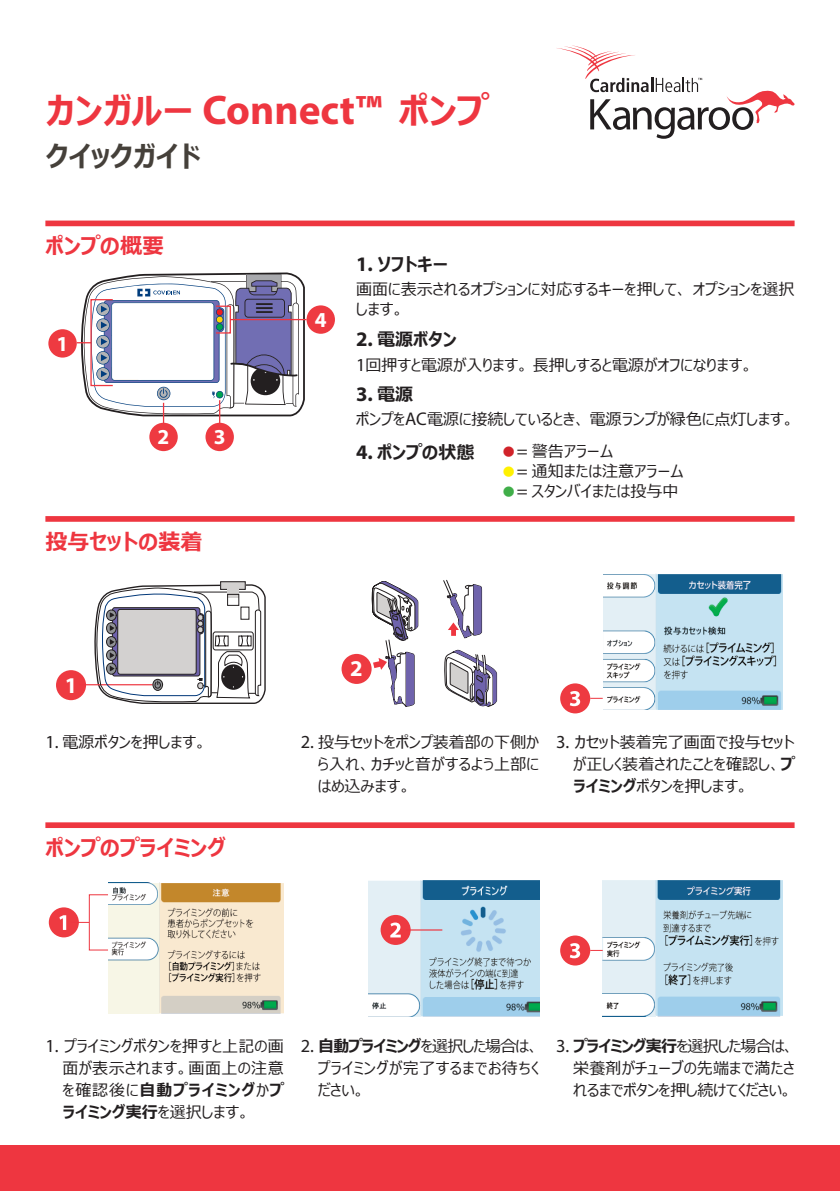
<style>
.page{position:relative;width:840px;height:1191px;background:#fff}
.page>*{position:absolute;margin:0;border:0;box-sizing:border-box;transform-origin:0 0}
.t1{font:700 36px "Meiryo UI";color:#ee3640}
.t2{font:700 28.4px "Meiryo UI";color:#45403a}
.t3{font:700 22.6px "Myriad Pro";color:#fff}
.t4{font:700 22px "Meiryo UI";color:#ee3640}
.t5{font:700 21.4px "Myriad Pro";color:#fff}
.t6{font:700 20.6px "Myriad Pro";color:#231f20}
.t7{font:700 18px "Meiryo UI";color:#231f20}
.t8{font:16px/22px "Meiryo UI";color:#231f20;text-align:justify}
.s1{font-family:"Myriad Pro";font-size:41.4px}
.s2{font-family:"Myriad Pro";font-size:18.4px}
.s3{font-family:"Myriad Pro";font-size:20.6px}
.s4{font-family:"Meiryo UI";font-size:18px}
.s5{color:#d1232a}
.s6{color:#fff101}
.s7{color:#40ae49}
.s8{font-weight:700}
</style>
<div class="page">
<div style="left:0;top:1145px;width:839px;height:46px;background:#ee3640"></div>
<svg style="left:556px;top:45px;width:238px;height:94px"></svg>
<div style="left:45px;top:220px;width:749px;height:6px;background:#ee3640"></div>
<div style="left:45px;top:516px;width:749px;height:6px;background:#ee3640"></div>
<div style="left:45px;top:822px;width:749px;height:6px;background:#ee3640"></div>
<div style="left:48px;top:329px;width:29px;height:28px;background:#ee3a41;border-radius:50%"></div>
<svg style="left:75px;top:272px;width:231px;height:153px"></svg>
<div style="left:149px;top:423px;width:29px;height:28px;background:#ee3a41;border-radius:50%"></div>
<div style="left:205px;top:423px;width:29px;height:28px;background:#ee3a41;border-radius:50%"></div>
<div style="left:306px;top:305px;width:29px;height:29px;background:#ee3a41;border-radius:50%"></div>
<div style="left:56px;top:670px;width:30px;height:30px;background:#ee3a41;border-radius:50%"></div>
<hr style="left:80px;top:684px;width:73px;height:1px;background:#ee3640">
<div style="left:220px;top:582px;width:25px;height:8px;background:#d3d1d0"></div>
<div style="left:220px;top:581px;width:25px;height:8px;border:1px solid #231f20"></div>
<svg style="left:91px;top:584px;width:175px;height:120px"></svg>
<img style="left:108px;top:883px;width:175px;height:131px">
<svg style="left:444px;top:649px;width:53px;height:58px"></svg>
<svg style="left:443px;top:579px;width:39px;height:60px"></svg>
<svg style="left:371px;top:581px;width:47px;height:126px"></svg>
<div style="left:341px;top:654px;width:30px;height:30px;background:#ee3a41;border-radius:50%"></div>
<img style="left:368px;top:880px;width:171px;height:136px">
<img style="left:602px;top:574px;width:180px;height:135px">
<img style="left:602px;top:880px;width:179px;height:136px">
<div style="left:560px;top:683px;width:30px;height:30px;background:#ee3a41;border-radius:50%"></div>
<svg style="left:570px;top:691px;width:10px;height:15px"></svg>
<svg style="left:590px;top:698px;width:12px;height:1px"></svg>
<div style="left:560px;top:935px;width:30px;height:30px;background:#ee3a41;border-radius:50%"></div>
<svg style="left:569px;top:943px;width:11px;height:15px"></svg>
<svg style="left:590px;top:950px;width:12px;height:1px"></svg>
<div style="left:49px;top:907px;width:30px;height:30px;background:#ee3a41;border-radius:50%"></div>
<svg style="left:59px;top:893px;width:50px;height:58px"></svg>
<div style="left:380px;top:915px;width:30px;height:30px;background:#ee3a41;border-radius:50%"></div>
<svg style="left:390px;top:922px;width:10px;height:15px"></svg>
<hr style="left:406px;top:929px;width:36px;height:1px;background:#ee3640">
<h1 class="t1" style="left:45px;top:85px;width:444px">カンガルー <span class="s1">Connect™</span> ポンプ</h1>
<h2 class="t2" style="left:45px;top:137px;width:156px">クイックガイド</h2>
<h3 class="t4" style="left:45px;top:231px;width:120px">ポンプの概要</h3>
<h3 class="t5" style="left:57px;top:329px;width:13px">1</h3>
<h3 class="t5" style="left:157px;top:423px;width:13px">2</h3>
<h3 class="t5" style="left:214px;top:423px;width:13px">3</h3>
<h3 class="t4" style="left:45px;top:527px;width:158px">投与セットの装着</h3>
<h3 class="t3" style="left:65px;top:670px;width:14px">1</h3>
<p class="t8" style="left:45px;top:732px;width:163px"><span class="s2">1.</span> 電源ボタンを押します。</p>
<h3 class="t4" style="left:45px;top:832px;width:182px">ポンプのプライミング</h3>
<h3 class="t5" style="left:314px;top:305px;width:13px">4</h3>
<p class="t7" style="left:356px;top:252px;width:94px"><span class="s3">1.</span> ソフトキー</p>
<p class="t8" style="left:356px;top:280px;width:439px;line-height:20px">画面に表示されるオプションに対応するキーを押して、オプションを選択します。</p>
<p class="t7" style="left:356px;top:327px;width:102px"><span class="s3">2.</span> 電源ボタン</p>
<p class="t8" style="left:356px;top:355px;width:398px"><span class="s2">1</span>回押すと電源が入ります。長押しすると電源がオフになります。</p>
<p class="t6" style="left:356px;top:381px;width:59px">3. <span class="s4">電源</span></p>
<p class="t8" style="left:356px;top:409px;width:439px">ポンプを<span class="s2">AC</span>電源に接続しているとき、電源ランプが緑色に点灯します。</p>
<p class="t7" style="left:356px;top:439px;width:120px"><span class="s3">4.</span> ポンプの状態</p>
<p class="t8" style="left:500px;top:441px;width:114px"><span class="s5">●</span><span class="s2">=</span> 警告アラーム</p>
<p class="t8" style="left:500px;top:461px;width:184px"><span class="s6">●</span><span class="s2">=</span> 通知または注意アラーム</p>
<p class="t8" style="left:500px;top:481px;width:179px"><span class="s7">●</span><span class="s2">=</span> スタンバイまたは投与中</p>
<h3 class="t3" style="left:350px;top:654px;width:14px">2</h3>
<p class="t8" style="left:317px;top:732px;width:223px;text-indent:-17px"><span class="s2">2.</span> 投与セットをポンプ装着部の下側から入れ、カチッと音がするよう上部にはめ込みます。</p>
<p class="t8" style="left:573px;top:732px;width:223px;text-indent:-17px"><span class="s2">3.</span> カセット装着完了画面で投与セットが正しく装着されたことを確認し、<span class="s8">プライミング</span>ボタンを押します。</p>
<p class="t8" style="left:62px;top:1036px;width:223px;text-indent:-17px"><span class="s2">1.</span> プライミングボタンを押すと上記の画面が表示されます。画面上の注意を確認後に<span class="s8">自動プライミング</span>か<span class="s8">プライミング実行</span>を選択します。</p>
<p class="t8" style="left:317px;top:1036px;width:223px;text-indent:-17px"><span class="s2">2.</span> <span class="s8">自動プライミング</span>を選択した場合は、プライミングが完了するまでお待ちください。</p>
<p class="t8" style="left:573px;top:1036px;width:223px;text-indent:-17px"><span class="s2">3.</span> <span class="s8">プライミング実行</span>を選択した場合は、栄養剤がチューブの先端まで満たされるまでボタンを押し続けてください。</p>
</div>
